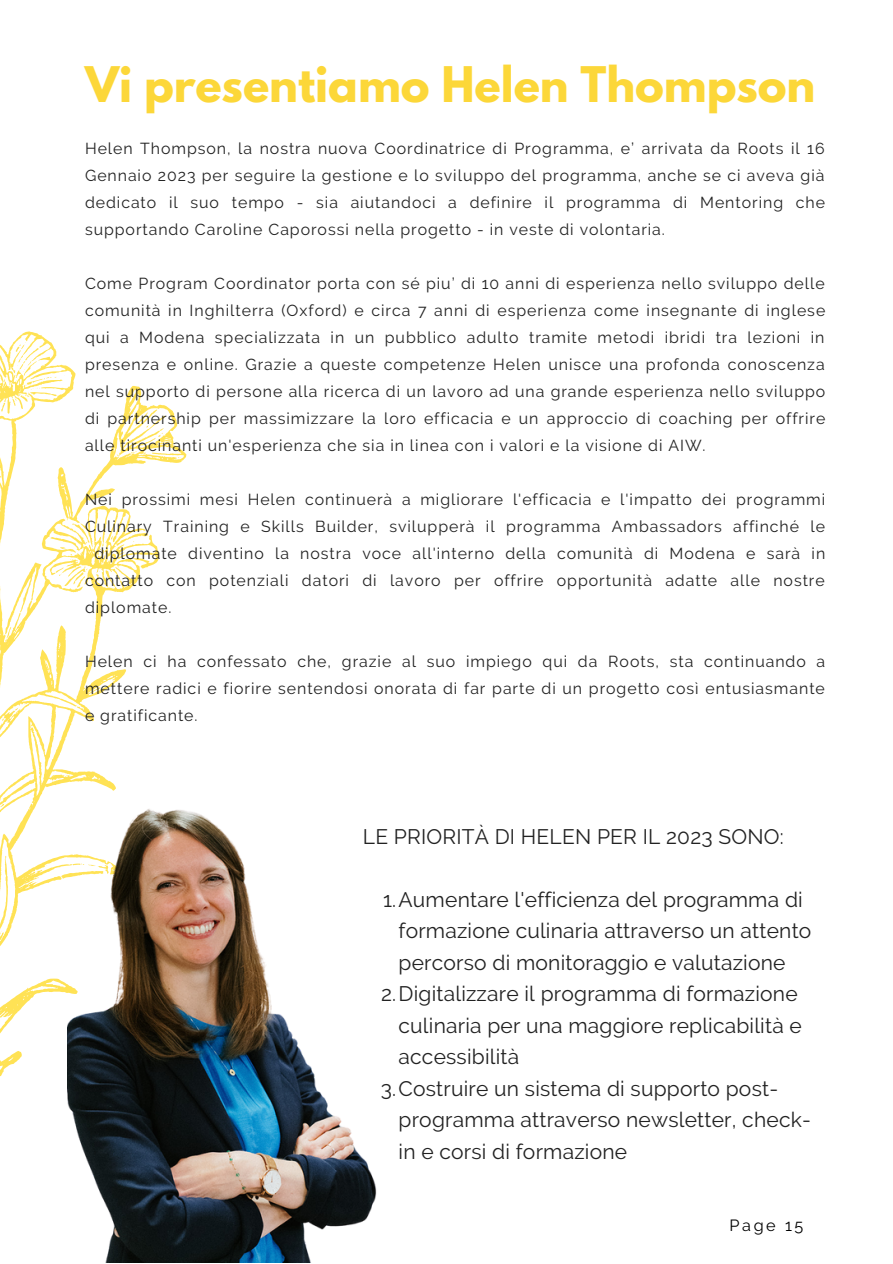
<style>
.page{position:relative;width:893px;height:1264px;background:#fff}
.page>*{position:absolute;margin:0;border:0;box-sizing:border-box;transform-origin:0 0}
.t1{font:700 43.5px "League Spartan";color:#fcd739}
.t2{font:21px "Raleway";letter-spacing:.01em;color:#222}
.t3{font:16.2px "Raleway";letter-spacing:.16em;color:#010101}
.t4{font:15.9px/27px "Raleway";letter-spacing:.06em;color:#222;text-align:justify}
</style>
<div class="page">
<svg style="left:0;top:331px;width:126px;height:746px"></svg>
<svg style="left:61px;top:863px;width:6px;height:15px"></svg>
<svg style="left:36px;top:871px;width:3px;height:11px"></svg>
<svg style="left:0;top:804px;width:4px;height:3px"></svg>
<svg style="left:0;top:342px;width:186px;height:296px"></svg>
<img style="left:67px;top:792px;width:310px;height:470px">
<h1 class="t1" style="left:85px;top:63px;width:731px">Vi presentiamo Helen Thompson</h1>
<p class="t4" style="left:85px;top:135px;width:741px">Helen Thompson, la nostra nuova Coordinatrice di Programma, e’ arrivata da Roots il 16<br>Gennaio 2023 per seguire la gestione e lo sviluppo del programma, anche se ci aveva già dedicato il suo tempo - sia aiutandoci a definire il programma di Mentoring che supportando Caroline Caporossi nella progetto - in veste di volontaria.</p>
<p class="t4" style="left:85px;top:270px;width:741px">Come Program Coordinator porta con sé piu’ di 10 anni di esperienza nello sviluppo delle comunità in Inghilterra (Oxford) e circa 7 anni di esperienza come insegnante di inglese qui a Modena specializzata in un pubblico adulto tramite metodi ibridi tra lezioni in presenza e online. Grazie a queste competenze Helen unisce una profonda conoscenza nel supporto di persone alla ricerca di un lavoro ad una grande esperienza nello sviluppo di partnership per massimizzare la loro efficacia e un approccio di coaching per offrire alle tirocinanti un'esperienza che sia in linea con i valori e la visione di AIW.</p>
<p class="t4" style="left:85px;top:485px;width:741px">Nei prossimi mesi Helen continuerà a migliorare l'efficacia e l'impatto dei programmi</p>
<p class="t4" style="left:85px;top:512px;width:741px">Culinary Training e Skills Builder, svilupperà il programma Ambassadors affinché le</p>
<p class="t4" style="left:94px;top:539px;width:732px">diplomate diventino la nostra voce all'interno della comunità di Modena e sarà in</p>
<p class="t4" style="left:85px;top:566px;width:741px">contatto con potenziali datori di lavoro per offrire opportunità adatte alle nostre</p>
<p class="t4" style="left:85px;top:593px;width:88px">diplomate.</p>
<p class="t4" style="left:85px;top:647px;width:741px">Helen ci ha confessato che, grazie al suo impiego qui da Roots, sta continuando a mettere radici e fiorire sentendosi onorata di far parte di un progetto così entusiasmante e gratificante.</p>
<h2 class="t2" style="left:363px;top:823px;width:422px">LE PRIORITÀ DI HELEN PER IL 2023 SONO:</h2>
<h2 class="t2" style="left:383px;top:886px;width:421px">1.Aumentare l'efficienza del programma di</h2>
<h2 class="t2" style="left:398px;top:918px;width:414px">formazione culinaria attraverso un attento</h2>
<h2 class="t2" style="left:398px;top:949px;width:388px">percorso di monitoraggio e valutazione</h2>
<h2 class="t2" style="left:381px;top:981px;width:418px">2.Digitalizzare il programma di formazione</h2>
<h2 class="t2" style="left:398px;top:1012px;width:405px">culinaria per una maggiore replicabilità e</h2>
<h2 class="t2" style="left:398px;top:1044px;width:122px">accessibilità</h2>
<h2 class="t2" style="left:381px;top:1075px;width:399px">3.Costruire un sistema di supporto post-</h2>
<h2 class="t2" style="left:398px;top:1107px;width:414px">programma attraverso newsletter, check-</h2>
<h2 class="t2" style="left:398px;top:1138px;width:230px">in e corsi di formazione</h2>
<p class="t3" style="left:729px;top:1215px;width:75px">Page 15</p>
</div>
